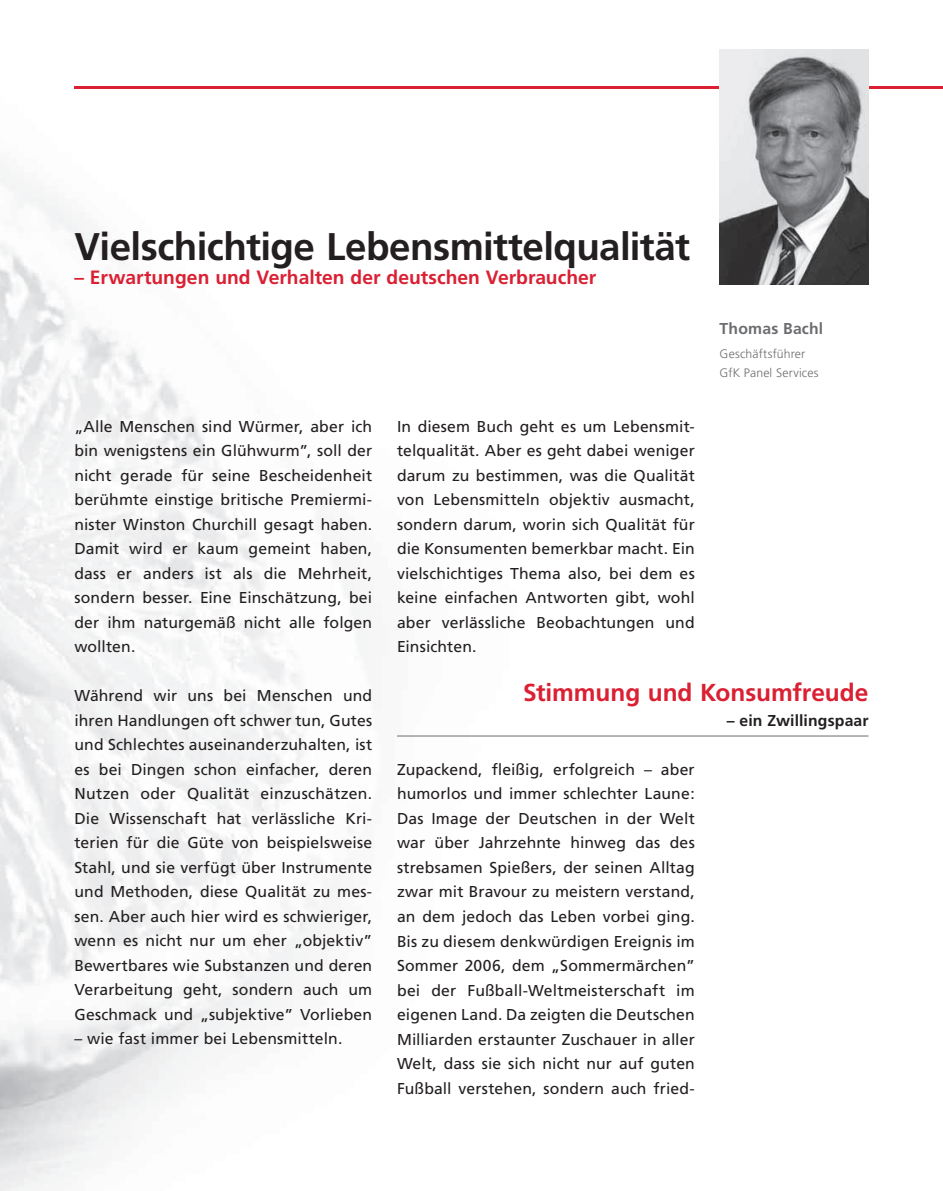
<style>
.page{position:relative;width:943px;height:1191px;background:#fff}
.page>*{position:absolute;margin:0;border:0;box-sizing:border-box;transform-origin:0 0}
.t1{font:700 38.5px "Frutiger";letter-spacing:-.015em;color:#231f20}
.t2{font:700 24.5px "Frutiger";letter-spacing:-.005em;color:#da2032}
.t3{font:700 19.25px "Frutiger";color:#da2032}
.t4{font:15.75px/24.5px "Frutiger";letter-spacing:.005em;color:#231f20;text-align:justify}
.t5{font:700 15.75px "Frutiger";letter-spacing:.01em;color:#231f20}
.t6{font:700 15.75px "Frutiger";letter-spacing:.01em;color:#6c6d70}
.t7{font:300 12.25px/19.2px "Frutiger";letter-spacing:.01em;color:#6c6d70}
</style>
<div class="page">
<img style="left:0;top:88px;width:615px;height:1103px">
<hr style="left:74px;top:86px;width:869px;height:2px;background:#da2032">
<img style="left:719px;top:49px;width:149px;height:235px">
<hr style="left:397px;top:735px;width:471px;height:1px;background:#6c6d70">
<h1 class="t1" style="left:74px;top:224px;width:617px">Vielschichtige Lebensmittelqualität</h1>
<p class="t3" style="left:74px;top:266px;width:523px">– Erwartungen und Verhalten der deutschen Verbraucher</p>
<p class="t6" style="left:719px;top:319px;width:105px">Thomas Bachl</p>
<p class="t7" style="left:719px;top:344px;width:100px">Geschäftsführer<br>GfK Panel Services</p>
<p class="t4" style="left:74px;top:414px;width:299px">„Alle Menschen sind Würmer, aber ich bin wenigstens ein Glühwurm”, soll der nicht gerade für seine Bescheidenheit berühmte einstige britische Premiermi&shy;nister Winston Churchill gesagt haben.<br>Damit wird er kaum gemeint haben, dass er anders ist als die Mehrheit, sondern besser. Eine Einschätzung, bei der ihm naturgemäß nicht alle folgen wollten.</p>
<p class="t4" style="left:74px;top:683px;width:299px">Während wir uns bei Menschen und ihren Handlungen oft schwer tun, Gutes und Schlechtes auseinanderzuhalten, ist es bei Dingen schon einfacher, deren Nutzen oder Qualität einzuschätzen.<br>Die Wissenschaft hat verlässliche Kri&shy;terien für die Güte von beispielsweise Stahl, und sie verfügt über Instrumente und Methoden, diese Qualität zu mes&shy;sen. Aber auch hier wird es schwieriger, wenn es nicht nur um eher „objektiv” Bewertbares wie Substanzen und deren Verarbeitung geht, sondern auch um Geschmack und „subjektive” Vorlieben</p>
<p class="t4" style="left:74px;top:1026px;width:269px">– wie fast immer bei Lebensmitteln.</p>
<p class="t4" style="left:397px;top:414px;width:299px">In diesem Buch geht es um Lebensmit&shy;telqualität. Aber es geht dabei weniger darum zu bestimmen, was die Qualität von Lebensmitteln objektiv ausmacht, sondern darum, worin sich Qualität für die Konsumenten bemerkbar macht. Ein vielschichtiges Thema also, bei dem es keine einfachen Antworten gibt, wohl aber verlässliche Beobachtungen und Einsichten.</p>
<h2 class="t2" style="left:523px;top:678px;width:347px">Stimmung und Konsumfreude</h2>
<p class="t5" style="left:726px;top:711px;width:143px">– ein Zwillingspaar</p>
<p class="t4" style="left:397px;top:757px;width:299px">Zupackend, fleißig, erfolgreich – aber humorlos und immer schlechter Laune:<br>Das Image der Deutschen in der Welt war über Jahrzehnte hinweg das des strebsamen Spießers, der seinen Alltag zwar mit Bravour zu meistern verstand, an dem jedoch das Leben vorbei ging.<br>Bis zu diesem denkwürdigen Ereignis im Sommer 2006, dem „Sommermärchen” bei der Fußball-Weltmeisterschaft im eigenen Land. Da zeigten die Deutschen Milliarden erstaunter Zuschauer in aller Welt, dass sie sich nicht nur auf guten Fußball verstehen, sondern auch fried-</p>
</div>
